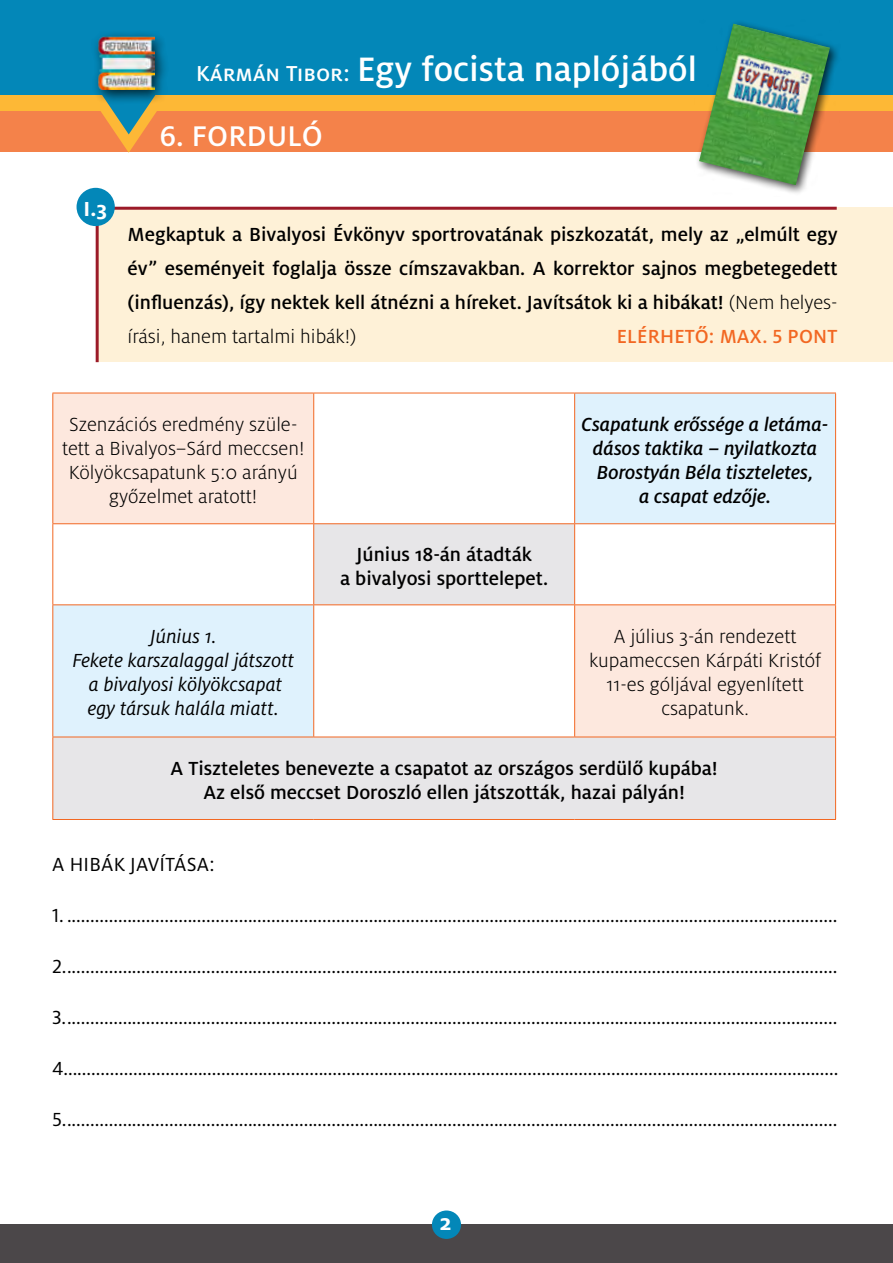
<style>
.page{position:relative;width:893px;height:1263px;background:#fff}
.page>*{position:absolute;margin:0;border:0;box-sizing:border-box;transform-origin:0 0}
.t1{font:500 37.5px "Milo Pro";color:#fff}
.t2{font:500 31.5px "Milo Pro";letter-spacing:.01em;color:#fff}
.t3{font:700 24px "Milo Pro";color:#fff}
.t4{font:700 22.5px "Milo Pro";color:#fff}
.t5{font:21px "Milo Pro";letter-spacing:.01em;color:#000}
.t6{font:500 21px/34px "Milo Pro";color:#000;text-align:center}
.t7{font:300 21px/24px "Milo Pro";color:#000;text-align:center}
.t8{font:italic 500 21px/24px "Milo Pro";color:#000;text-align:center}
.t9{font:italic 21px/24px "Milo Pro";color:#000;text-align:center}
.t10{font:500 21px "Milo Pro";letter-spacing:.01em;color:#f26722}
.s1{font-size:24px}
.s2{font-weight:300}
</style>
<div class="page">
<div style="left:0;top:52px;width:893px;height:100px;background:#f4824a"></div>
<div style="left:0;top:1225px;width:893px;height:38px;background:#4b4749"></div>
<div style="left:0;top:0;width:893px;height:111px;background:#fdb836"></div>
<div style="left:0;top:0;width:893px;height:95px;background:#0387b8"></div>
<svg style="left:101px;top:105px;width:56px;height:48px"></svg>
<div style="left:694px;top:19px;width:147px;height:178px;background:#000;opacity:.75"></div>
<img style="left:699px;top:24px;width:131px;height:161px">
<div style="left:91px;top:30px;width:79px;height:75px;background:#000;opacity:.75"></div>
<img style="left:99px;top:37px;width:55px;height:52px">
<div style="left:432px;top:1210px;width:29px;height:29px;background:#0387b8;border-radius:50%"></div>
<div style="left:99px;top:208px;width:794px;height:154px;background:#fef1d7"></div>
<hr style="left:97px;top:207px;width:740px;height:3px;background:#9b1a28">
<hr style="left:96px;top:208px;width:3px;height:154px;background:#9b1a28">
<div style="left:77px;top:188px;width:38px;height:38px;background:#0387b8;border-radius:50%"></div>
<svg style="left:53px;top:394px;width:782px;height:129px"></svg>
<svg style="left:53px;top:524px;width:782px;height:295px"></svg>
<hr style="left:52px;top:393px;width:262px;height:1px;background:#f26722">
<hr style="left:52px;top:393px;width:1px;height:130px;background:#f26722">
<hr style="left:314px;top:393px;width:261px;height:1px;background:#f26722">
<hr style="left:313px;top:393px;width:1px;height:130px;background:#f26722">
<hr style="left:575px;top:393px;width:261px;height:1px;background:#f26722">
<hr style="left:574px;top:393px;width:1px;height:130px;background:#f26722">
<hr style="left:835px;top:393px;width:1px;height:130px;background:#f26722">
<hr style="left:52px;top:523px;width:262px;height:1px;background:#f26722">
<hr style="left:52px;top:524px;width:1px;height:80px;background:#f26722">
<hr style="left:314px;top:523px;width:261px;height:1px;background:#f26722">
<hr style="left:313px;top:524px;width:1px;height:80px;background:#f26722">
<hr style="left:575px;top:523px;width:261px;height:1px;background:#f26722">
<hr style="left:574px;top:524px;width:1px;height:80px;background:#f26722">
<hr style="left:835px;top:524px;width:1px;height:80px;background:#f26722">
<hr style="left:52px;top:604px;width:262px;height:1px;background:#f26722">
<hr style="left:52px;top:605px;width:1px;height:132px;background:#f26722">
<hr style="left:314px;top:604px;width:261px;height:1px;background:#f26722">
<hr style="left:313px;top:605px;width:1px;height:132px;background:#f26722">
<hr style="left:575px;top:604px;width:261px;height:1px;background:#f26722">
<hr style="left:574px;top:605px;width:1px;height:132px;background:#f26722">
<hr style="left:835px;top:605px;width:1px;height:132px;background:#f26722">
<hr style="left:52px;top:737px;width:262px;height:1px;background:#f26722">
<hr style="left:52px;top:737px;width:1px;height:82px;background:#f26722">
<hr style="left:314px;top:737px;width:261px;height:1px;background:#f26722">
<hr style="left:575px;top:737px;width:261px;height:1px;background:#f26722">
<hr style="left:835px;top:737px;width:1px;height:82px;background:#f26722">
<hr style="left:52px;top:819px;width:262px;height:1px;background:#f26722">
<hr style="left:314px;top:819px;width:261px;height:1px;background:#f26722">
<hr style="left:575px;top:819px;width:261px;height:1px;background:#f26722">
<h1 class="t1" style="left:196px;top:49px;width:502px"><span class="s1">Kármán Tibor:</span> Egy focista naplójából</h1>
<h2 class="t2" style="left:159px;top:119px;width:165px">6. FORDULÓ</h2>
<p class="t4" style="left:84px;top:196px;width:25px">I.3</p>
<p class="t6" style="left:128px;top:218px;width:711px;text-align:justify">Megkaptuk a Bivalyosi Évkönyv sportrovatának piszkozatát, mely az „elmúlt egy év” eseményeit foglalja össze címszavakban. A korrektor sajnos megbetegedett (influenzás), így nektek kell átnézni a híreket. Javítsátok ki a hibákat! <span class="s2">(Nem helyes&shy;írási, hanem tartalmi hibák!)</span></p>
<p class="t10" style="left:617px;top:325px;width:222px">ELÉRHETŐ: MAX. 5 PONT</p>
<p class="t7" style="left:62px;top:412px;width:244px">Szenzációs eredmény szüle&shy;tett a Bivalyos–Sárd meccsen!<br>Kölyökcsapatunk 5:0 arányú győzelmet aratott!</p>
<p class="t8" style="left:582px;top:412px;width:249px">Csapatunk erőssége a letáma&shy;dásos taktika – nyilatkozta<br>Borostyán Béla tiszteletes,<br>a csapat edzője.</p>
<p class="t6" style="left:340px;top:542px;width:210px;line-height:24px">Június 18-án átadták<br>a bivalyosi sporttelepet.</p>
<p class="t9" style="left:72px;top:625px;width:223px">Június 1.<br>Fekete karszalaggal játszott a bivalyosi kölyökcsapat egy társuk halála miatt.</p>
<p class="t7" style="left:589px;top:625px;width:234px">A július 3-án rendezett kupameccsen Kárpáti Kristóf<br>11-es góljával egyenlített csapatunk.</p>
<p class="t6" style="left:171px;top:756px;width:549px;line-height:24px">A Tiszteletes benevezte a csapatot az országos serdülő kupába!<br>Az első meccset Doroszló ellen játszották, hazai pályán!</p>
<p class="t5" style="left:52px;top:852px;width:164px">A HIBÁK JAVÍTÁSA:</p>
<p class="t5" style="left:52px;top:903px;width:787px">1. ......................................................................................................................................................................</p>
<p class="t5" style="left:52px;top:954px;width:787px">2.......................................................................................................................................................................</p>
<p class="t5" style="left:52px;top:1005px;width:787px">3.......................................................................................................................................................................</p>
<p class="t5" style="left:52px;top:1056px;width:788px">4.......................................................................................................................................................................</p>
<p class="t5" style="left:52px;top:1107px;width:787px">5.......................................................................................................................................................................</p>
<p class="t3" style="left:440px;top:1208px;width:13px">2</p>
</div>
